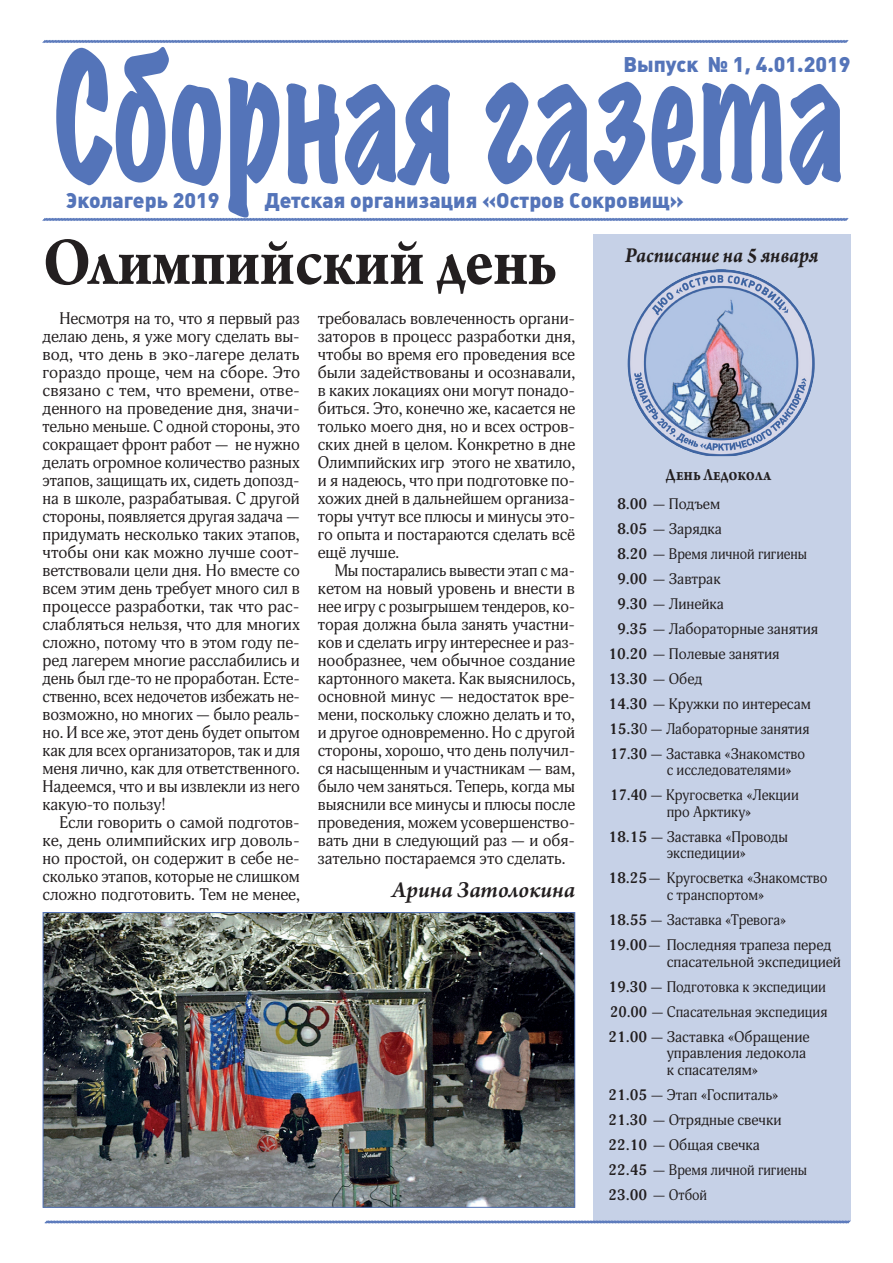
<style>
.page{position:relative;width:893px;height:1263px;background:#fff}
.page>*{position:absolute;margin:0;border:0;box-sizing:border-box;transform-origin:0 0}
.t1{font:expanded 160.5px "Marker Felt";color:#5474b9;scale:.67 1}
.t2{font:700 72px "Arno Pro";color:#231f20;scale:.9 1}
.t3{font:italic 600 24px "Arno Pro";letter-spacing:-.005em;color:#231f20}
.t4{font:italic 700 22.5px "Arno Pro";letter-spacing:-.005em;color:#231f20;scale:.9 1}
.t5{font:900 21px "Plumb";color:#5474b9}
.t6{font:700 18px "Arno Pro";color:#231f20;scale:.84 1}
.t7{font:16.5px/18px "Adonis";color:#231f20;text-align:justify}
.t8{font:15px/25px "Adonis";color:#231f20}
.t9{font:15px/25px "Adonis";color:#231f20;scale:.96 1}
.t10{font:700 15px "Adonis";color:#231f20}
.s1{font-weight:700}
.s2{font-weight:400}
</style>
<div class="page">
<svg style="left:42px;top:40px;width:807px;height:3px;background:#748ec6"></svg>
<svg style="left:42px;top:218px;width:807px;height:3px;background:#758ec6"></svg>
<svg style="left:44px;top:1220px;width:807px;height:4px;background:#92a6d2"></svg>
<div style="left:593px;top:234px;width:257px;height:986px;background:#c6d1e7"></div>
<img style="left:628px;top:269px;width:187px;height:187px">
<img style="left:45px;top:914px;width:528px;height:292px">
<div style="left:43px;top:912px;width:532px;height:296px;border:1px solid #5474b9"></div>
<h1 class="t1" style="left:54px;top:0;width:1183px">Сборная газета</h1>
<p class="t5" style="left:623px;top:52px;width:228px">Выпуск № 1, 4.01.2019</p>
<p class="t5" style="left:66px;top:189px;width:155px">Эколагерь 2019</p>
<p class="t5" style="left:265px;top:189px;width:421px">Детская организация «Остров Сокровищ»</p>
<h2 class="t2" style="left:43px;top:220px;width:573px">Олимпийский день</h2>
<p class="t7" style="left:43px;top:310px;width:259px;text-indent:17px">Несмотря на то, что я первый раз делаю день, я уже могу сделать вы&shy;вод, что день в эко-лагере делать гораздо проще, чем на сборе. Это связано с тем, что времени, отве&shy;денного на проведение дня, значи&shy;тельно меньше. С одной стороны, это сокращает фронт работ — не нужно делать огромное количество разных этапов, защищать их, сидеть допозд&shy;на в школе, разрабатывая. С другой стороны, появляется другая задача — придумать несколько таких этапов, чтобы они как можно лучше соот&shy;ветствовали цели дня. Но вместе со всем этим день требует много сил в процессе разработки, так что рас&shy;слабляться нельзя, что для многих сложно, потому что в этом году пе&shy;ред лагерем многие расслабились и день был где-то не проработан. Есте&shy;ственно, всех недочетов избежать не&shy;возможно, но многих — было реаль&shy;но. И все же, этот день будет опытом как для всех организаторов, так и для меня лично, как для ответственного.<br>Надеемся, что и вы извлекли из него какую-то пользу!</p>
<p class="t7" style="left:43px;top:814px;width:259px;text-indent:17px">Если говорить о самой подготов&shy;ке, день олимпийских игр доволь&shy;но простой, он содержит в себе не&shy;сколько этапов, которые не слишком сложно подготовить. Тем не менее,</p>
<p class="t7" style="left:318px;top:310px;width:259px">требовалась вовлеченность органи&shy;заторов в процесс разработки дня, чтобы во время его проведения все были задействованы и осознавали, в каких локациях они могут понадо&shy;биться. Это, конечно же, касается не только моего дня, но и всех остров&shy;ских дней в целом. Конкретно в дне Олимпийских игр этого не хватило, и я надеюсь, что при подготовке по&shy;хожих дней в дальнейшем организа&shy;торы учтут все плюсы и минусы это&shy;го опыта и постараются сделать всё ещё лучше.</p>
<p class="t7" style="left:318px;top:562px;width:259px;text-indent:17px">Мы постарались вывести этап с ма&shy;кетом на новый уровень и внести в нее игру с розыгрышем тендеров, ко&shy;торая должна была занять участни&shy;ков и сделать игру интереснее и раз&shy;нообразнее, чем обычное создание картонного макета. Как выяснилось, основной минус — недостаток вре&shy;мени, поскольку сложно делать и то, и другое одновременно. Но с другой стороны, хорошо, что день получил&shy;ся насыщенным и участникам — вам, было чем заняться. Теперь, когда мы выяснили все минусы и плюсы после проведения, можем усовершенство&shy;вать дни в следующий раз — и обя&shy;зательно постараемся это сделать.</p>
<h3 class="t3" style="left:392px;top:876px;width:185px">Арина Затолокина</h3>
<h3 class="t4" style="left:625px;top:242px;width:216px">Расписание на 5 января</h3>
<p class="t6" style="left:665px;top:464px;width:126px">День Ледокола</p>
<p class="t8" style="left:617px;top:491px;width:104px"><span class="s1">8.00</span> — Подъем</p>
<p class="t8" style="left:617px;top:516px;width:106px"><span class="s1">8.05</span> — Зарядка</p>
<p class="t8" style="left:617px;top:541px;width:191px"><span class="s1">8.20</span> — Время личной гигиены</p>
<p class="t8" style="left:617px;top:566px;width:105px"><span class="s1">9.00</span> — Завтрак</p>
<p class="t8" style="left:617px;top:591px;width:108px"><span class="s1">9.30</span> — Линейка</p>
<p class="t8" style="left:617px;top:616px;width:203px"><span class="s1">9.35</span> — Лабораторные занятия</p>
<p class="t8" style="left:608px;top:641px;width:173px"><span class="s1">10.20</span> — Полевые занятия</p>
<p class="t10" style="left:608px;top:670px;width:95px">13.30 <span class="s2">— Обед</span></p>
<p class="t8" style="left:608px;top:691px;width:204px"><span class="s1">14.30</span> — Кружки по интересам</p>
<p class="t9" style="left:609px;top:716px;width:210px"><span class="s1">15.3</span>0 — Лабораторные занятия</p>
<p class="t9" style="left:610px;top:741px;width:205px"><span class="s1">17.30</span> — Заставка «Знакомство</p>
<p class="t9" style="left:610px;top:758px;width:198px;text-indent:57px">с исследователями»<br><span class="s1">17.40</span> — Кругосветка «Лекции</p>
<p class="t9" style="left:608px;top:799px;width:188px;text-indent:58px">про Арктику»<br><span class="s1">18.15</span> — Заставка «Проводы</p>
<p class="t9" style="left:608px;top:841px;width:230px;text-indent:58px">экспедиции»<br><span class="s1">18.25</span> --— Кругосветка «Знакомство</p>
<p class="t9" style="left:608px;top:882px;width:234px;text-indent:58px">с транспортом»<br><span class="s1">18.55</span> — Заставка «Тревога»<br><span class="s1">19.00</span>— Последняя трапеза перед</p>
<p class="t8" style="left:608px;top:949px;width:234px;text-indent:58px">спасательной экспедицией<br><span class="s1">19.30</span> — Подготовка к экспедиции<br><span class="s1">20.00</span> — Спасательная экспедиция<br><span class="s1">21.00</span> — Заставка «Обращение</p>
<p class="t8" style="left:667px;top:1045px;width:141px;line-height:16.5px">управления ледокола к спасателям»</p>
<p class="t8" style="left:608px;top:1082px;width:200px"><span class="s1">21.05</span> — Этап «Госпиталь»<br><span class="s1">21.30</span> — Отрядные свечки<br><span class="s1">22.10</span> — Общая свечка<br><span class="s1">22.45</span> — Время личной гигиены<br><span class="s1">23.00</span> — Отбой</p>
</div>
